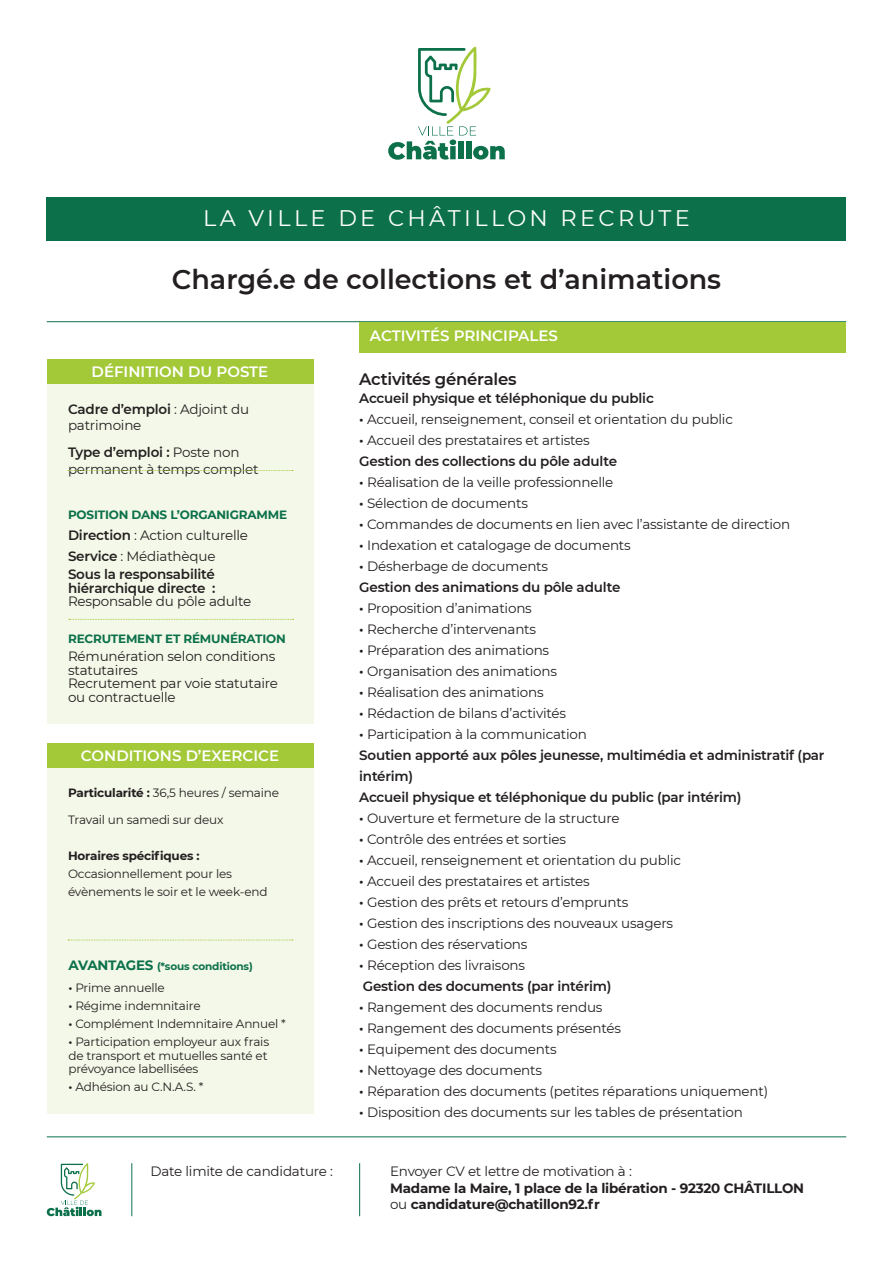
<style>
.page{position:relative;width:893px;height:1263px;background:#fff}
.page>*{position:absolute;margin:0;border:0;box-sizing:border-box;transform-origin:0 0}
.t1{font:600 27px "Montserrat";color:#231f20}
.t2{font:22.5px "Montserrat";letter-spacing:.15em;color:#fff}
.t3{font:600 16.5px "Montserrat";letter-spacing:-.015em;color:#231f20}
.t4{font:600 15px "Montserrat";color:#fff}
.t5{font:13.5px/13.5px "Montserrat";letter-spacing:-.015em;color:#231f20}
.t6{font:600 13.5px/21px "Montserrat";letter-spacing:-.015em;color:#231f20}
.t7{font:700 13.5px/16.5px "Montserrat";letter-spacing:-.015em;color:#231f20}
.t8{font:12px/13.5px "Montserrat";letter-spacing:-.015em;color:#231f20}
.t9{font:700 12px "Montserrat";letter-spacing:-.015em;color:#0c714b}
.t10{font:700 12px "Montserrat";letter-spacing:-.015em;color:#231f20}
.t11{font:700 10.5px "Montserrat";letter-spacing:-.015em;color:#0c714b}
.s1{font-weight:600}
.s2{font-weight:700}
.s3{font-size:13.5px}
.s4{font-weight:400}
</style>
<div class="page">
<hr style="left:47px;top:1136px;width:799px;height:1px;background:#0c714b">
<svg style="left:47px;top:1163px;width:55px;height:53px"></svg>
<hr style="left:131px;top:1163px;width:1px;height:53px;background:#0c714b">
<hr style="left:359px;top:1163px;width:1px;height:53px;background:#0c714b">
<svg style="left:388px;top:47px;width:117px;height:113px"></svg>
<div style="left:47px;top:197px;width:799px;height:43px;background:#0c714b"></div>
<hr style="left:47px;top:321px;width:799px;height:1px;background:#0c714b">
<div style="left:47px;top:359px;width:266px;height:365px;background:#f4f8e8"></div>
<div style="left:47px;top:359px;width:266px;height:25px;background:#a3c939"></div>
<svg style="left:68px;top:470px;width:225px;height:1px"></svg>
<svg style="left:69px;top:619px;width:225px;height:1px"></svg>
<div style="left:47px;top:744px;width:266px;height:370px;background:#f4f8e8"></div>
<div style="left:47px;top:744px;width:266px;height:24px;background:#a3c939"></div>
<svg style="left:68px;top:940px;width:225px;height:1px"></svg>
<div style="left:359px;top:322px;width:486px;height:31px;background:#a3c939"></div>
<h2 class="t2" style="left:203px;top:202px;width:488px">LA VILLE DE CHÂTILLON RECRUTE</h2>
<h1 class="t1" style="left:172px;top:260px;width:551px">Chargé.e de collections et d’animations</h1>
<p class="t4" style="left:92px;top:361px;width:178px">DÉFINITION DU POSTE</p>
<p class="t5" style="left:68px;top:400px;width:183px;line-height:16.5px"><span class="s1">Cadre d’emploi</span> : Adjoint du patrimoine</p>
<p class="t5" style="left:68px;top:444px;width:192px;line-height:16.5px"><span class="s1">Type d’emploi :</span> Poste non permanent à temps complet</p>
<p class="t9" style="left:68px;top:506px;width:221px">POSITION DANS L’ORGANIGRAMME</p>
<p class="t5" style="left:68px;top:524px;width:182px;line-height:21px"><span class="s1">Direction</span> : Action culturelle<br><span class="s1">Service</span> : Médiathèque</p>
<p class="t6" style="left:68px;top:567px;width:149px;line-height:13.5px">Sous la responsabilité hiérarchique directe :</p>
<p class="t5" style="left:68px;top:594px;width:185px">Responsable du pôle adulte</p>
<p class="t9" style="left:68px;top:630px;width:219px">RECRUTEMENT ET RÉMUNÉRATION</p>
<p class="t5" style="left:68px;top:649px;width:211px">Rémunération selon conditions statutaires<br>Recrutement par voie statutaire ou contractuelle</p>
<p class="t4" style="left:81px;top:745px;width:200px">CONDITIONS D’EXERCICE</p>
<p class="t8" style="left:68px;top:785px;width:213px"><span class="s2">Particularité :</span> 36,5 heures / semaine</p>
<p class="t8" style="left:68px;top:812px;width:157px">Travail un samedi sur deux</p>
<p class="t10" style="left:68px;top:847px;width:133px">Horaires spécifiques :</p>
<p class="t8" style="left:68px;top:864px;width:201px;line-height:18px">Occasionnellement pour les évènements le soir et le week-end</p>
<p class="t11" style="left:68px;top:958px;width:186px"><span class="s3">AVANTAGES</span> (*sous conditions)</p>
<p class="t8" style="left:68px;top:981px;width:98px"><span class="s1">•</span> Prime annuelle</p>
<p class="t8" style="left:68px;top:999px;width:134px"><span class="s1">•</span> Régime indemnitaire</p>
<p class="t8" style="left:68px;top:1017px;width:219px"><span class="s1">•</span> Complément Indemnitaire Annuel *</p>
<p class="t8" style="left:68px;top:1035px;width:202px"><span class="s1">•</span> Participation employeur aux frais de transport et mutuelles santé et prévoyance labellisées</p>
<p class="t8" style="left:68px;top:1080px;width:137px"><span class="s1">•</span> Adhésion au C.N.A.S. *</p>
<p class="t4" style="left:370px;top:325px;width:190px">ACTIVITÉS PRINCIPALES</p>
<p class="t3" style="left:359px;top:367px;width:159px">Activités générales</p>
<p class="t6" style="left:359px;top:387px;width:296px">Accueil physique et téléphonique du public</p>
<p class="t5" style="left:359px;top:412px;width:375px"><span class="s1">•</span> Accueil, renseignement, conseil et orientation du public</p>
<p class="t6" style="left:359px;top:429px;width:259px">• <span class="s4">Accueil des prestataires et artistes<br></span>Gestion des collections du pôle adulte</p>
<p class="t5" style="left:359px;top:475px;width:256px"><span class="s1">•</span> Réalisation de la veille professionnelle</p>
<p class="t5" style="left:359px;top:496px;width:170px"><span class="s1">•</span> Sélection de documents</p>
<p class="t5" style="left:359px;top:517px;width:433px"><span class="s1">•</span> Commandes de documents en lien avec l’assistante de direction</p>
<p class="t5" style="left:359px;top:538px;width:273px"><span class="s1">•</span> Indexation et catalogage de documents</p>
<p class="t6" style="left:359px;top:555px;width:263px">• <span class="s4">Désherbage de documents<br></span>Gestion des animations du pôle adulte</p>
<p class="t5" style="left:359px;top:601px;width:174px"><span class="s1">•</span> Proposition d’animations</p>
<p class="t5" style="left:359px;top:622px;width:178px"><span class="s1">•</span> Recherche d’intervenants</p>
<p class="t5" style="left:359px;top:643px;width:191px"><span class="s1">•</span> Préparation des animations</p>
<p class="t5" style="left:359px;top:664px;width:199px"><span class="s1">•</span> Organisation des animations</p>
<p class="t5" style="left:359px;top:685px;width:186px"><span class="s1">•</span> Réalisation des animations</p>
<p class="t5" style="left:359px;top:706px;width:208px"><span class="s1">•</span> Rédaction de bilans d’activités</p>
<p class="t6" style="left:359px;top:723px;width:467px">• <span class="s4">Participation à la communication<br></span>Soutien apporté aux pôles jeunesse, multimédia et administratif (par intérim)<br>Accueil physique et téléphonique du public (par intérim)</p>
<p class="t5" style="left:359px;top:811px;width:262px"><span class="s1">•</span> Ouverture et fermeture de la structure</p>
<p class="t5" style="left:359px;top:832px;width:208px"><span class="s1">•</span> Contrôle des entrées et sorties</p>
<p class="t5" style="left:359px;top:853px;width:323px"><span class="s1">•</span> Accueil, renseignement et orientation du public</p>
<p class="t5" style="left:359px;top:874px;width:232px"><span class="s1">•</span> Accueil des prestataires et artistes</p>
<p class="t5" style="left:359px;top:895px;width:271px"><span class="s1">•</span> Gestion des prêts et retours d’emprunts</p>
<p class="t5" style="left:359px;top:916px;width:315px"><span class="s1">•</span> Gestion des inscriptions des nouveaux usagers</p>
<p class="t5" style="left:359px;top:937px;width:170px"><span class="s1">•</span> Gestion des réservations</p>
<p class="t6" style="left:359px;top:954px;width:254px">• <span class="s4">Réception des livraisons<br></span>Gestion des documents (par intérim)</p>
<p class="t5" style="left:359px;top:1000px;width:245px"><span class="s1">•</span> Rangement des documents rendus</p>
<p class="t5" style="left:359px;top:1021px;width:263px"><span class="s1">•</span> Rangement des documents présentés</p>
<p class="t5" style="left:359px;top:1042px;width:199px"><span class="s1">•</span> Equipement des documents</p>
<p class="t5" style="left:359px;top:1063px;width:184px"><span class="s1">•</span> Nettoyage des documents</p>
<p class="t5" style="left:359px;top:1084px;width:410px"><span class="s1">•</span> Réparation des documents (petites réparations uniquement)</p>
<p class="t5" style="left:359px;top:1105px;width:385px"><span class="s1">•</span> Disposition des documents sur les tables de présentation</p>
<p class="t5" style="left:151px;top:1164px;width:184px">Date limite de candidature :</p>
<p class="t5" style="left:390px;top:1164px;width:243px">Envoyer CV et lettre de motivation à :</p>
<p class="t7" style="left:390px;top:1179px;width:416px">Madame la Maire, 1 place de la libération - 92320 CHÂTILLON <span class="s4">ou</span> candidature@chatillon92.fr</p>
</div>
